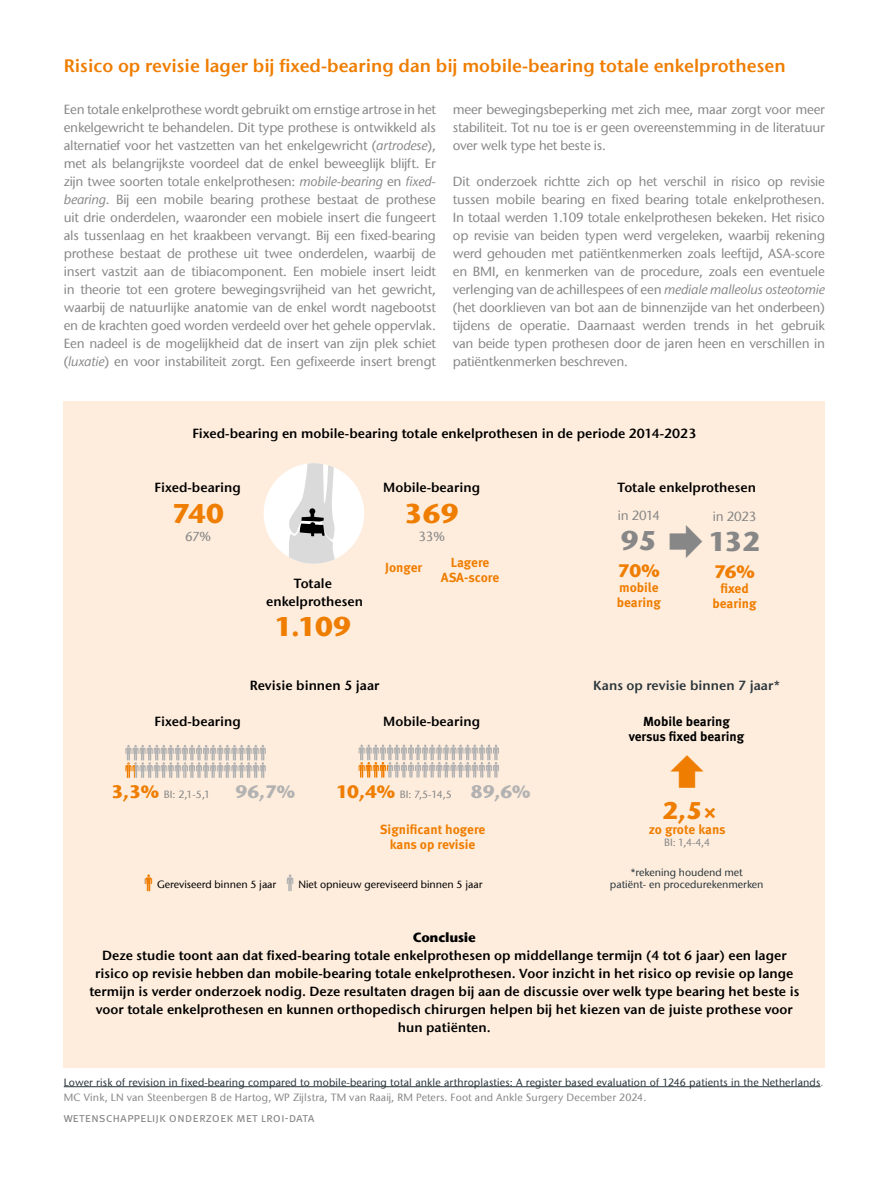
<style>
.page{position:relative;width:893px;height:1191px;background:#fff}
.page>*{position:absolute;margin:0;border:0;box-sizing:border-box;transform-origin:0 0}
.t1{font:700 27px "ITC Stone Sans Com";color:#ef7d00}
.t2{font:700 27px "ITC Stone Sans Com";color:#878787}
.t3{font:700 24px "ITC Stone Sans Com";color:#ef7d00}
.t4{font:18px "ITC Stone Sans Com Semi";color:#ef7d00}
.t5{font:700 18px "ITC Stone Sans Com";color:#ef7d00}
.t6{font:700 18px "ITC Stone Sans Com";color:#b3b2b2}
.t7{font:500 13.2px/18px "ITC Stone Sans Com";letter-spacing:-.015em;color:#878787;text-align:justify}
.t8{font:13.2px/18px "ITC Stone Sans Com Semi";color:#000;text-align:center}
.t9{font:700 13.2px/15px "Meta Pro";color:#ef7d00;text-align:center}
.t10{font:700 13.2px/15px "Meta Pro";letter-spacing:-.005em;color:#000;text-align:center}
.t11{font:13.2px "ITC Stone Sans Com Semi";color:#2a363b}
.t12{font:700 13.2px "ITC Stone Sans Com";letter-spacing:-.015em;color:#000}
.t13{font:12.9px "Meta Pro Norm";color:#878787}
.t14{font:500 10.5px/15px "ITC Stone Sans Com";letter-spacing:.015em;color:#2a363b}
.t15{font:500 10.5px "ITC Stone Sans Com";color:#000}
.t16{font:500 10.5px "ITC Stone Sans Com";letter-spacing:-.005em;color:#878787}
.s1{font-style:italic}
.s2{font-weight:700;font-size:18px;color:#ef7d00}
.s3{font-weight:700;font-size:18px;color:#b3b2b2}
.s4{color:#878787}
</style>
<div class="page">
<hr style="left:64px;top:1086px;width:756px;height:1px;background:#2a363b">
<div style="left:64px;top:402px;width:761px;height:666px;background:#feeddd"></div>
<div style="left:264px;top:463px;width:100px;height:101px;background:#fff;border-radius:50%"></div>
<svg style="left:287px;top:463px;width:52px;height:101px"></svg>
<svg style="left:125px;top:745px;width:141px;height:33px"></svg>
<svg style="left:359px;top:744px;width:140px;height:33px"></svg>
<svg style="left:145px;top:874px;width:7px;height:17px"></svg>
<svg style="left:287px;top:874px;width:6px;height:17px"></svg>
<h3 class="t4" style="left:64px;top:54px;width:723px">Risico op revisie lager bij fixed-bearing dan bij mobile-bearing totale enkelprothesen</h3>
<p class="t7" style="left:64px;top:100px;width:374px">Een totale enkelprothese wordt gebruikt om ernstige artrose in het enkelgewricht te behandelen. Dit type prothese is ontwikkeld als alternatief voor het vastzetten van het enkelgewricht (<span class="s1">artrodese</span>), met als belangrijkste voordeel dat de enkel beweeglijk blijft. Er zijn twee soorten totale enkelprothesen: <span class="s1">mobile-bearing</span> en <span class="s1">fixed&shy;bearing</span>. Bij een mobile bearing prothese bestaat de prothese uit drie onderdelen, waaronder een mobiele insert die fungeert als tussenlaag en het kraakbeen vervangt. Bij een fixed-bearing prothese bestaat de prothese uit twee onderdelen, waarbij de insert vastzit aan de tibiacomponent. Een mobiele insert leidt in theorie tot een grotere bewegingsvrijheid van het gewricht, waarbij de natuurlijke anatomie van de enkel wordt nagebootst en de krachten goed worden verdeeld over het gehele oppervlak.<br>Een nadeel is de mogelijkheid dat de insert van zijn plek schiet (<span class="s1">luxatie</span>) en voor instabiliteit zorgt. Een gefixeerde insert brengt</p>
<p class="t7" style="left:453px;top:100px;width:374px">meer bewegingsbeperking met zich mee, maar zorgt voor meer stabiliteit. Tot nu toe is er geen overeenstemming in de literatuur over welk type het beste is.</p>
<p class="t7" style="left:453px;top:172px;width:374px">Dit onderzoek richtte zich op het verschil in risico op revisie tussen mobile bearing en fixed bearing totale enkelprothesen.<br>In totaal werden 1.109 totale enkelprothesen bekeken. Het risico op revisie van beiden typen werd vergeleken, waarbij rekening werd gehouden met patiëntkenmerken zoals leeftijd, ASA-score en BMI, en kenmerken van de procedure, zoals een eventuele verlenging van de achillespees of een <span class="s1">mediale malleolus osteotomie </span>(het doorklieven van bot aan de binnenzijde van het onderbeen) tijdens de operatie. Daarnaast werden trends in het gebruik van beide typen prothesen door de jaren heen en verschillen in patiëntkenmerken beschreven.</p>
<p class="t8" style="left:192px;top:424px;width:506px">Fixed-bearing en mobile-bearing totale enkelprothesen in de periode 2014-2023</p>
<p class="t8" style="left:155px;top:478px;width:88px">Fixed-bearing</p>
<h1 class="t1" style="left:172px;top:496px;width:53px">740</h1>
<p class="t7" style="left:185px;top:527px;width:27px">67%</p>
<p class="t8" style="left:266px;top:574px;width:98px">Totale enkelprothesen</p>
<h1 class="t1" style="left:274px;top:609px;width:78px">1.109</h1>
<p class="t8" style="left:383px;top:478px;width:98px">Mobile-bearing</p>
<p class="t8" style="left:617px;top:478px;width:140px">Totale enkelprothesen</p>
<h1 class="t1" style="left:405px;top:496px;width:56px">369</h1>
<p class="t7" style="left:419px;top:527px;width:28px">33%</p>
<p class="t9" style="left:385px;top:559px;width:39px">Jonger</p>
<p class="t9" style="left:441px;top:554px;width:60px">Lagere<br>ASA-score</p>
<p class="t7" style="left:618px;top:506px;width:44px">in 2014</p>
<h1 class="t2" style="left:621px;top:523px;width:38px">95</h1>
<h3 class="t5" style="left:618px;top:559px;width:44px">70%</h3>
<p class="t9" style="left:617px;top:579px;width:46px;text-align:left">mobile bearing</p>
<p class="t7" style="left:713px;top:507px;width:45px">in 2023</p>
<h1 class="t2" style="left:708px;top:524px;width:54px">132</h1>
<h3 class="t5" style="left:714px;top:559px;width:43px">76%</h3>
<p class="t9" style="left:712px;top:579px;width:46px">fixed bearing</p>
<p class="t8" style="left:155px;top:712px;width:88px">Fixed-bearing</p>
<p class="t8" style="left:250px;top:676px;width:131px">Revisie binnen 5 jaar</p>
<p class="t11" style="left:593px;top:677px;width:189px">Kans op revisie binnen 7 jaar*</p>
<p class="t8" style="left:383px;top:712px;width:98px">Mobile-bearing</p>
<p class="t10" style="left:629px;top:713px;width:117px">Mobile bearing versus fixed bearing</p>
<p class="t16" style="left:111px;top:787px;width:100px"><span class="s2">3,3%</span> BI: 2,1-5,1</p>
<h3 class="t6" style="left:236px;top:780px;width:61px">96,7%</h3>
<p class="t16" style="left:336px;top:787px;width:196px"><span class="s2">10,4%</span> BI: 7,5-14,5 <span class="s3">89,6%</span></p>
<p class="t9" style="left:380px;top:821px;width:107px">Significant hogere kans op revisie</p>
<p class="t15" style="left:157px;top:878px;width:121px">Gereviseerd binnen 5 jaar</p>
<p class="t15" style="left:298px;top:878px;width:186px">Niet opnieuw gereviseerd binnen 5 jaar</p>
<h2 class="t3" style="left:663px;top:795px;width:57px">2,5×</h2>
<p class="t9" style="left:649px;top:821px;width:79px">zo grote kans</p>
<p class="t16" style="left:664px;top:836px;width:47px">BI: 1,4-4,4</p>
<p class="t14" style="left:610px;top:866px;width:155px;line-height:12px;text-align:center">*rekening houdend met<br>patiënt- en procedurekenmerken</p>
<p class="t12" style="left:413px;top:928px;width:65px">Conclusie</p>
<p class="t8" style="left:89px;top:946px;width:711px">Deze studie toont aan dat fixed-bearing totale enkelprothesen op middellange termijn (4 tot 6 jaar) een lager risico op revisie hebben dan mobile-bearing totale enkelprothesen. Voor inzicht in het risico op revisie op lange termijn is verder onderzoek nodig. Deze resultaten dragen bij aan de discussie over welk type bearing het beste is voor totale enkelprothesen en kunnen orthopedisch chirurgen helpen bij het kiezen van de juiste prothese voor hun patiënten.</p>
<p class="t14" style="left:64px;top:1074px;width:761px">Lower risk of revision in fixed-bearing compared to mobile-bearing total ankle arthroplasties: A register based evaluation of 1246 patients in the Netherlands<span class="s4">.<br>MC Vink, LN van Steenbergen B de Hartog, WP Zijlstra, TM van Raaij, RM Peters. Foot and Ankle Surgery December 2024.</span></p>
<p class="t13" style="left:64px;top:1107px;width:252px">wetenschappelijk onderzoek met lroi-data</p>
</div>
